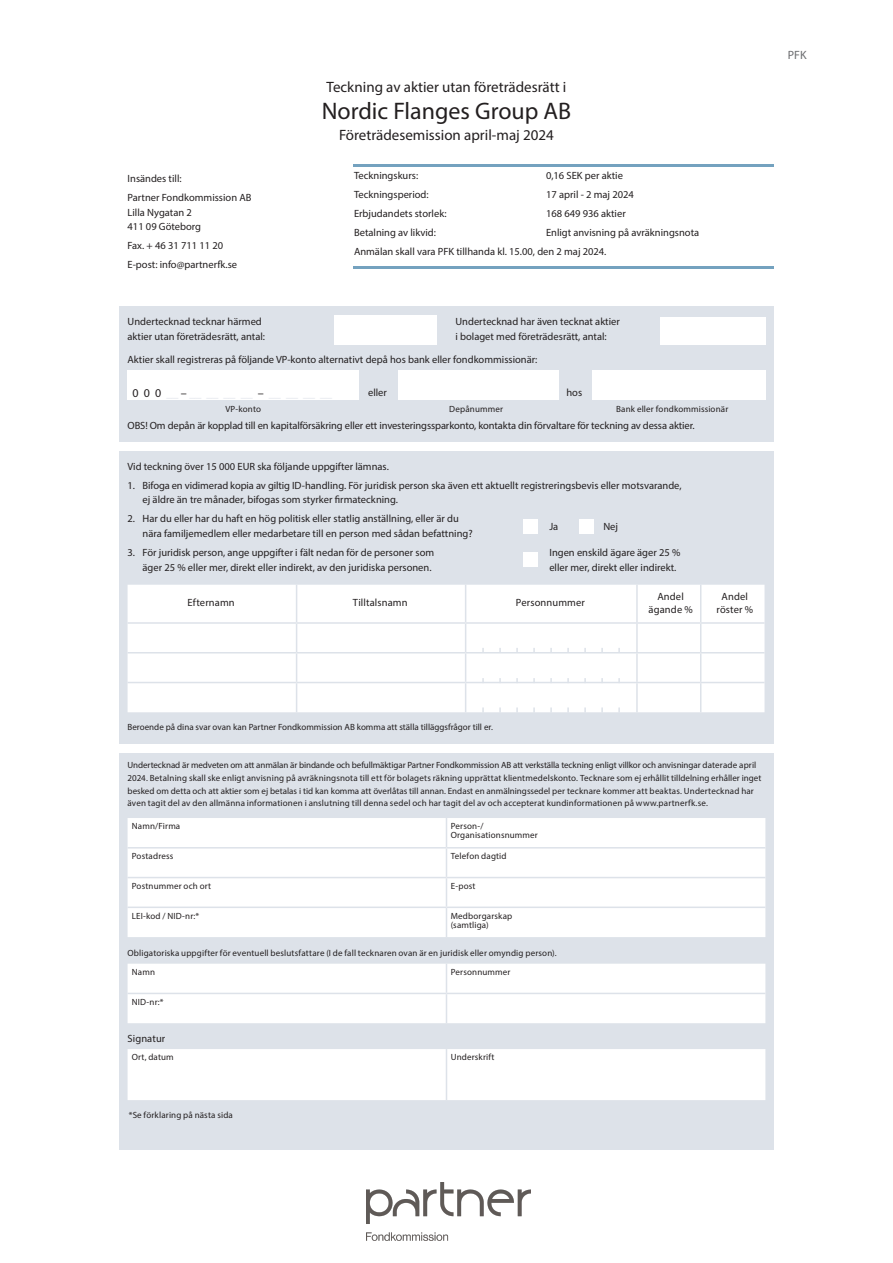
<style>
.page{position:relative;width:893px;height:1263px;background:#fff}
.page>*{position:absolute;margin:0;border:0;box-sizing:border-box;transform-origin:0 0}
.t1{font:24px "Myriad Pro";color:#231f20}
.t2{font:15px "Myriad Pro";color:#231f20}
.t3{font:12px "Myriad Pro";color:#6c6d70}
.Bröd__0__3_8_11_2{font:10.5px/14.7px "Myriad Pro";color:#231f20}
.copy_hft{font:10.5px/13.5px "Myriad Pro";letter-spacing:.01em;color:#231f20;text-align:center}
.Bröd__0__3_8_11_2-2{font:9px/12.6px "Myriad Pro";color:#231f20}
.copy_hft-2{font:9px/9px "Myriad Pro";letter-spacing:.015em;color:#231f20}
.Formata_bröd{font:9px "Myriad Pro";letter-spacing:.015em;color:#231f20}
</style>
<div class="page">
<div style="left:119px;top:451px;width:655px;height:293px;background:#dde2e9"></div>
<div style="left:119px;top:753px;width:655px;height:397px;background:#dde2e9"></div>
<div style="left:128px;top:818px;width:637px;height:119px;background:#fff"></div>
<hr style="left:128px;top:847px;width:318px;height:1px;background:#dde2e9">
<hr style="left:446px;top:847px;width:319px;height:1px;background:#dde2e9">
<hr style="left:128px;top:877px;width:318px;height:1px;background:#dde2e9">
<hr style="left:446px;top:877px;width:319px;height:1px;background:#dde2e9">
<hr style="left:128px;top:906px;width:318px;height:2px;background:#dde2e9">
<hr style="left:446px;top:906px;width:319px;height:2px;background:#dde2e9">
<svg style="left:446px;top:818px;width:1px;height:119px"></svg>
<div style="left:128px;top:964px;width:637px;height:59px;background:#fff"></div>
<div style="left:128px;top:1049px;width:637px;height:51px;background:#fff"></div>
<hr style="left:446px;top:1049px;width:1px;height:51px;background:#dde2e9">
<hr style="left:353px;top:165px;width:421px;height:2px;background:#74a2bf">
<hr style="left:353px;top:267px;width:421px;height:2px;background:#74a2bf">
<div style="left:523px;top:519px;width:14px;height:14px;background:#fff"></div>
<div style="left:523px;top:552px;width:14px;height:15px;background:#fff"></div>
<div style="left:579px;top:519px;width:14px;height:14px;background:#fff"></div>
<div style="left:128px;top:585px;width:636px;height:127px;background:#fff"></div>
<hr style="left:296px;top:585px;width:1px;height:37px;background:#dde2e9">
<hr style="left:465px;top:585px;width:1px;height:37px;background:#dde2e9">
<hr style="left:636px;top:585px;width:2px;height:37px;background:#dde2e9">
<hr style="left:700px;top:585px;width:1px;height:37px;background:#dde2e9">
<hr style="left:128px;top:622px;width:169px;height:2px;background:#dde2e9">
<hr style="left:297px;top:622px;width:169px;height:2px;background:#dde2e9">
<hr style="left:466px;top:622px;width:171px;height:2px;background:#dde2e9">
<hr style="left:637px;top:622px;width:64px;height:2px;background:#dde2e9">
<hr style="left:636px;top:624px;width:2px;height:28px;background:#dde2e9">
<hr style="left:701px;top:622px;width:63px;height:2px;background:#dde2e9">
<hr style="left:128px;top:652px;width:169px;height:1px;background:#dde2e9">
<hr style="left:297px;top:652px;width:169px;height:1px;background:#dde2e9">
<hr style="left:466px;top:652px;width:171px;height:1px;background:#dde2e9">
<hr style="left:637px;top:652px;width:64px;height:1px;background:#dde2e9">
<hr style="left:636px;top:653px;width:2px;height:29px;background:#dde2e9">
<hr style="left:701px;top:652px;width:63px;height:1px;background:#dde2e9">
<hr style="left:128px;top:682px;width:169px;height:1px;background:#dde2e9">
<hr style="left:297px;top:682px;width:169px;height:1px;background:#dde2e9">
<svg style="left:296px;top:624px;width:1px;height:88px"></svg>
<hr style="left:466px;top:682px;width:171px;height:1px;background:#dde2e9">
<svg style="left:465px;top:624px;width:1px;height:88px"></svg>
<hr style="left:637px;top:682px;width:64px;height:1px;background:#dde2e9">
<hr style="left:636px;top:683px;width:2px;height:29px;background:#dde2e9">
<hr style="left:701px;top:682px;width:63px;height:1px;background:#dde2e9">
<svg style="left:700px;top:624px;width:1px;height:88px"></svg>
<div style="left:119px;top:306px;width:655px;height:135px;background:#dde2e9"></div>
<div style="left:128px;top:370px;width:231px;height:30px;background:#fff"></div>
<div style="left:334px;top:315px;width:103px;height:30px;background:#fff"></div>
<div style="left:399px;top:370px;width:160px;height:30px;background:#fff"></div>
<div style="left:592px;top:370px;width:173px;height:30px;background:#fff"></div>
<div style="left:660px;top:317px;width:105px;height:27px;background:#fff"></div>
<img style="left:366px;top:1182px;width:165px;height:59px">
<p class="Bröd__0__3_8_11_2" style="left:128px;top:171px;width:56px">Insändes till:</p>
<p class="Bröd__0__3_8_11_2" style="left:128px;top:190px;width:125px">Partner Fondkommission AB<br>Lilla Nygatan 2<br>411 09 Göteborg</p>
<p class="Bröd__0__3_8_11_2" style="left:128px;top:238px;width:97px">Fax. + 46 31 711 11 20</p>
<p class="Bröd__0__3_8_11_2" style="left:128px;top:257px;width:111px">E-post: info@partnerfk.se</p>
<p class="t2" style="left:327px;top:77px;width:241px">Teckning av aktier utan företrädesrätt i</p>
<p class="t1" style="left:322px;top:96px;width:251px">Nordic Flanges Group AB</p>
<p class="t2" style="left:339px;top:125px;width:216px">Företrädesemission april-maj 2024</p>
<p class="Bröd__0__3_8_11_2" style="left:354px;top:168px;width:66px">Teckningskurs:</p>
<p class="Bröd__0__3_8_11_2" style="left:546px;top:168px;width:78px">0,16 SEK per aktie</p>
<p class="Bröd__0__3_8_11_2" style="left:354px;top:187px;width:76px">Teckningsperiod:</p>
<p class="Bröd__0__3_8_11_2" style="left:546px;top:187px;width:89px">17 april - 2 maj 2024</p>
<p class="Bröd__0__3_8_11_2" style="left:354px;top:206px;width:94px">Erbjudandets storlek:</p>
<p class="Bröd__0__3_8_11_2" style="left:546px;top:206px;width:81px">168 649 936 aktier</p>
<p class="Bröd__0__3_8_11_2" style="left:354px;top:225px;width:84px">Betalning av likvid:</p>
<p class="Bröd__0__3_8_11_2" style="left:546px;top:225px;width:155px">Enligt anvisning på avräkningsnota</p>
<p class="Bröd__0__3_8_11_2" style="left:354px;top:244px;width:254px">Anmälan skall vara PFK tillhanda kl. 15.00, den 2 maj 2024.</p>
<p class="Bröd__0__3_8_11_2" style="left:128px;top:314px;width:139px">Undertecknad tecknar härmed aktier utan företrädesrätt, antal:</p>
<p class="Bröd__0__3_8_11_2" style="left:455px;top:314px;width:166px">Undertecknad har även tecknat aktier i bolaget med företrädesrätt, antal:</p>
<p class="Bröd__0__3_8_11_2" style="left:128px;top:351px;width:411px">Aktier skall registreras på följande VP-konto alternativt depå hos bank eller fondkommissionär:</p>
<p class="Bröd__0__3_8_11_2" style="left:368px;top:385px;width:20px">eller</p>
<p class="Bröd__0__3_8_11_2" style="left:566px;top:385px;width:17px">hos</p>
<p class="Formata_bröd" style="left:225px;top:403px;width:37px">VP-konto</p>
<p class="Formata_bröd" style="left:449px;top:403px;width:55px">Depånummer</p>
<p class="Formata_bröd" style="left:616px;top:403px;width:114px">Bank eller fondkommissionär</p>
<p class="Bröd__0__3_8_11_2" style="left:128px;top:418px;width:569px">OBS! Om depån är kopplad till en kapitalförsäkring eller ett investeringssparkonto, kontakta din förvaltare för teckning av dessa aktier.</p>
<p class="Bröd__0__3_8_11_2" style="left:128px;top:459px;width:263px">Vid teckning över 15 000 EUR ska följande uppgifter lämnas.</p>
<p class="Bröd__0__3_8_11_2" style="left:143px;top:478px;width:541px;text-indent:-15px">1. Bifoga en vidimerad kopia av giltig ID-handling. För juridisk person ska även ett aktuellt registreringsbevis eller motsvarande, ej äldre än tre månader, bifogas som styrker firmateckning.</p>
<p class="Bröd__0__3_8_11_2" style="left:143px;top:511px;width:332px;text-indent:-15px">2. Har du eller har du haft en hög politisk eller statlig anställning, eller är du nära familjemedlem eller medarbetare till en person med sådan befattning?</p>
<p class="Bröd__0__3_8_11_2" style="left:128px;top:545px;width:308px;text-align:right">3. För juridisk person, ange uppgifter i fält nedan för de personer som äger 25 % eller mer, direkt eller indirekt, av den juridiska personen.</p>
<p class="Bröd__0__3_8_11_2" style="left:549px;top:519px;width:10px">Ja</p>
<p class="Bröd__0__3_8_11_2" style="left:603px;top:519px;width:16px">Nej</p>
<p class="Bröd__0__3_8_11_2" style="left:549px;top:545px;width:133px">Ingen enskild ägare äger 25 % eller mer, direkt eller indirekt.</p>
<p class="copy_hft" style="left:188px;top:596px;width:49px">Efternamn</p>
<p class="copy_hft" style="left:353px;top:596px;width:56px">Tilltalsnamn</p>
<p class="copy_hft" style="left:516px;top:596px;width:71px">Personnummer</p>
<p class="copy_hft" style="left:649px;top:589px;width:46px">Andel ägande %</p>
<p class="copy_hft" style="left:716px;top:589px;width:38px">Andel röster %</p>
<p class="t3" style="left:788px;top:47px;width:20px">PFK</p>
<p class="Bröd__0__3_8_11_2-2" style="left:128px;top:721px;width:367px">Beroende på dina svar ovan kan Partner Fondkommission AB komma att ställa tilläggsfrågor till er.</p>
<p class="Bröd__0__3_8_11_2-2" style="left:128px;top:759px;width:635px">Undertecknad är medveten om att anmälan är bindande och befullmäktigar Partner Fondkommission AB att verkställa teckning enligt villkor och anvisningar daterade april 2024. Betalning skall ske enligt anvisning på avräkningsnota till ett för bolagets räkning upprättat klientmedelskonto. Tecknare som ej erhållit tilldelning erhåller inget besked om detta och att aktier som ej betalas i tid kan komma att överlåtas till annan. Endast en anmälningssedel per tecknare kommer att beaktas. Undertecknad har även tagit del av den allmänna informationen i anslutning till denna sedel och har tagit del av och accepterat kundinformationen på www.partnerfk.se.</p>
<p class="copy_hft-2" style="left:132px;top:821px;width:50px">Namn/Firma</p>
<p class="copy_hft-2" style="left:451px;top:821px;width:89px">Person-/<br>Organisationsnummer</p>
<p class="copy_hft-2" style="left:132px;top:851px;width:43px">Postadress</p>
<p class="copy_hft-2" style="left:451px;top:851px;width:57px">Telefon dagtid</p>
<p class="copy_hft-2" style="left:132px;top:881px;width:81px">Postnummer och ort</p>
<p class="copy_hft-2" style="left:451px;top:881px;width:26px">E-post</p>
<p class="copy_hft-2" style="left:132px;top:911px;width:69px">LEI-kod / NID-nr:*</p>
<p class="copy_hft-2" style="left:451px;top:911px;width:63px">Medborgarskap (samtliga)</p>
<p class="copy_hft-2" style="left:132px;top:967px;width:25px">Namn</p>
<p class="copy_hft-2" style="left:451px;top:967px;width:61px">Personnummer</p>
<p class="copy_hft-2" style="left:132px;top:997px;width:33px">NID-nr:*</p>
<p class="copy_hft-2" style="left:128px;top:948px;width:431px">Obligatoriska uppgifter för eventuell beslutsfattare (I de fall tecknaren ovan är en juridisk eller omyndig person).</p>
<p class="copy_hft" style="left:128px;top:1032px;width:39px">Signatur</p>
<p class="copy_hft-2" style="left:132px;top:1052px;width:43px">Ort, datum</p>
<p class="copy_hft-2" style="left:451px;top:1052px;width:45px">Underskrift</p>
<p class="copy_hft-2" style="left:129px;top:1110px;width:106px">*Se förklaring på nästa sida</p>
</div>
